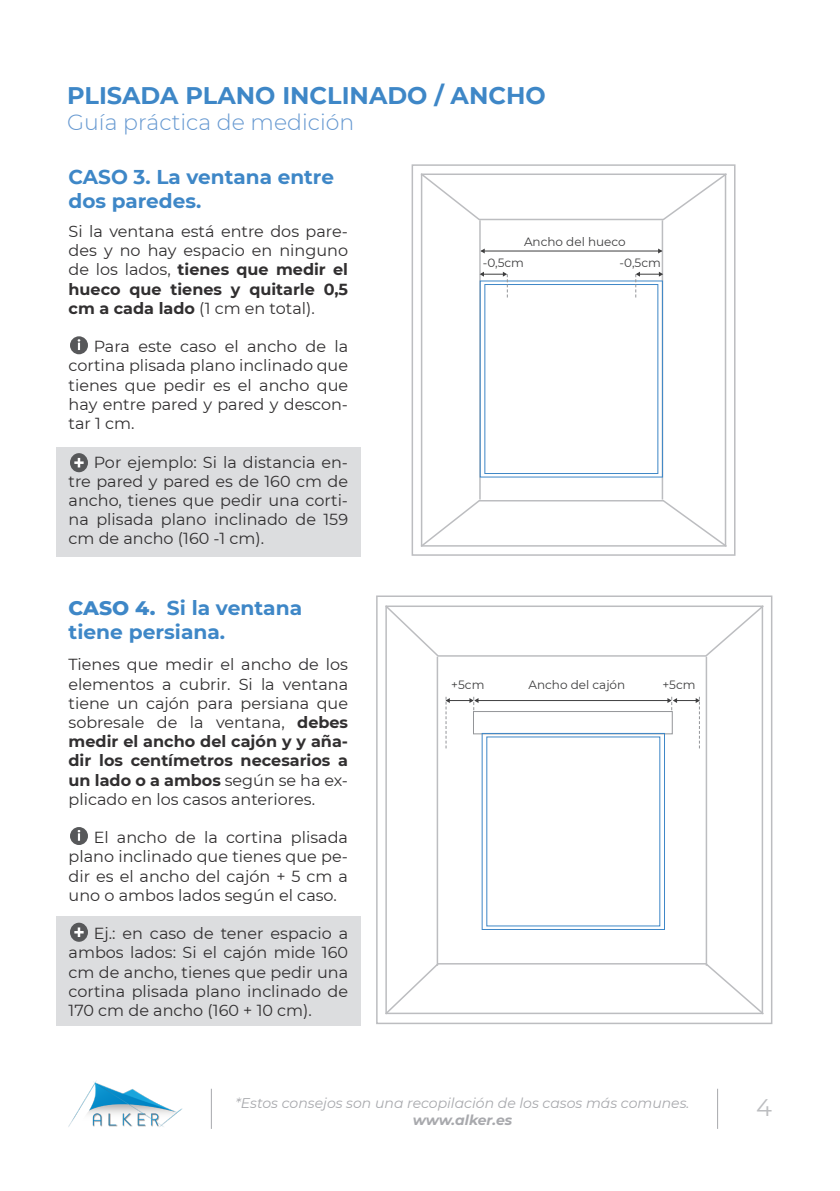
<style>
.page{position:relative;width:840px;height:1191px;background:#fff}
.page>*{position:absolute;margin:0;border:0;box-sizing:border-box;transform-origin:0 0}
.Estilo_de_párrafo_3{font:700 24px "Montserrat";color:#3e87c7}
.t1{font:24px "Montserrat";color:#bcbdc0}
.Estilo_de_párrafo_3-2{font:300 22px "Montserrat";color:#6799d1}
.Título__texto_explic{font:700 20px/24px "Montserrat";color:#3e87c7}
.Texto_explicativo{font:16px/19.2px "Montserrat";color:#312f30;text-align:justify}
.t2{font:italic 14px "Montserrat";color:#a8a9ad}
.t3{font:italic 700 14px "Montserrat";color:#a8a9ad}
.Portada_Titulo{font:12px "Montserrat";color:#3e3e3f}
.s1{font-weight:700}
.s2{font-weight:800}
</style>
<div class="page">
<img style="left:68px;top:1080px;width:115px;height:47px">
<hr style="left:211px;top:1088px;width:1px;height:40px;background:#a8a9ad">
<hr style="left:716px;top:1088px;width:1px;height:40px;background:#a8a9ad">
<svg style="left:423px;top:173px;width:304px;height:48px"></svg>
<div style="left:420px;top:173px;width:305px;height:373px;border:2px solid #bcbdc0"></div>
<svg style="left:420px;top:499px;width:307px;height:48px"></svg>
<hr style="left:661px;top:220px;width:1px;height:279px;background:#bcbdc0">
<hr style="left:479px;top:220px;width:1px;height:279px;background:#bcbdc0">
<div style="left:411px;top:164px;width:324px;height:392px;border:2px solid #bcbdc0"></div>
<div style="left:56px;top:447px;width:304px;height:110px;background:#dcdddf"></div>
<div style="left:56px;top:915px;width:304px;height:110px;background:#dcdddf"></div>
<div style="left:70px;top:336px;width:18px;height:18px;background:#57585a;border-radius:50%"></div>
<svg style="left:78px;top:339px;width:2px;height:11px"></svg>
<div style="left:70px;top:827px;width:18px;height:18px;background:#57585a;border-radius:50%"></div>
<svg style="left:78px;top:830px;width:2px;height:10px"></svg>
<div style="left:70px;top:453px;width:18px;height:19px;background:#57585a;border-radius:50%"></div>
<svg style="left:74px;top:458px;width:10px;height:9px"></svg>
<div style="left:70px;top:922px;width:18px;height:19px;background:#57585a;border-radius:50%"></div>
<svg style="left:74px;top:927px;width:10px;height:10px"></svg>
<div style="left:484px;top:284px;width:174px;height:190px;border:1px solid #3e87c7"></div>
<svg style="left:479px;top:272px;width:28px;height:25px"></svg>
<svg style="left:635px;top:272px;width:27px;height:25px"></svg>
<hr style="left:481px;top:250px;width:180px;height:1px;background:#3e3e3f">
<svg style="left:480px;top:248px;width:4px;height:5px"></svg>
<svg style="left:657px;top:248px;width:5px;height:5px"></svg>
<div style="left:472px;top:711px;width:200px;height:23px;border:1px solid #939598"></div>
<div style="left:481px;top:733px;width:183px;height:197px;border:1px solid #3e87c7"></div>
<hr style="left:474px;top:700px;width:194px;height:1px;background:#3e3e3f">
<svg style="left:445px;top:697px;width:33px;height:51px"></svg>
<svg style="left:667px;top:697px;width:32px;height:38px"></svg>
<svg style="left:385px;top:962px;width:379px;height:53px"></svg>
<svg style="left:385px;top:605px;width:379px;height:52px"></svg>
<hr style="left:705px;top:656px;width:1px;height:309px;background:#bcbdc0">
<hr style="left:436px;top:656px;width:2px;height:309px;background:#bcbdc0">
<div style="left:376px;top:595px;width:396px;height:429px;border:2px solid #bcbdc0"></div>
<p class="Estilo_de_párrafo_3" style="left:67px;top:78px;width:480px">PLISADA PLANO INCLINADO / ANCHO</p>
<p class="Estilo_de_párrafo_3-2" style="left:67px;top:107px;width:288px">Guía práctica de medición</p>
<p class="Título__texto_explic" style="left:69px;top:164px;width:267px">CASO 3. La ventana entre dos paredes.</p>
<p class="Texto_explicativo" style="left:69px;top:221px;width:281px">Si la ventana está entre dos pare&shy;des y no hay espacio en ninguno de los lados, <span class="s1">tienes que medir el hueco que tienes y quitarle 0,5 cm a cada lado</span> (1 cm en total).</p>
<p class="Texto_explicativo" style="left:69px;top:336px;width:281px;text-indent:25px">Para este caso el ancho de la cortina plisada plano inclinado que tienes que pedir es el ancho que hay entre pared y pared y descon&shy;tar 1 cm.</p>
<p class="Texto_explicativo" style="left:69px;top:451px;width:281px;text-indent:25px">Por ejemplo: Si la distancia en&shy;tre pared y pared es de 160 cm de ancho, tienes que pedir una corti&shy;na plisada plano inclinado de 159 cm de ancho (160 -1 cm).</p>
<p class="Título__texto_explic" style="left:69px;top:595px;width:235px"><span class="s2">CASO 4.</span> Si la ventana tiene persiana.</p>
<p class="Texto_explicativo" style="left:69px;top:654px;width:281px">Tienes que medir el ancho de los elementos a cubrir. Si la ventana tiene un cajón para persiana que sobresale de la ventana, <span class="s1">debes medir el ancho del cajón y y aña&shy;dir los centímetros necesarios a un lado o a ambos</span> según se ha ex&shy;plicado en los casos anteriores.</p>
<p class="Texto_explicativo" style="left:69px;top:827px;width:281px;text-indent:25px">El ancho de la cortina plisada plano inclinado que tienes que pe&shy;dir es el ancho del cajón + 5 cm a uno o ambos lados según el caso.</p>
<p class="Texto_explicativo" style="left:69px;top:923px;width:281px;text-indent:25px">Ej.: en caso de tener espacio a ambos lados: Si el cajón mide 160 cm de ancho, tienes que pedir una cortina plisada plano inclinado de 170 cm de ancho (160 + 10 cm).</p>
<p class="Portada_Titulo" style="left:523px;top:233px;width:103px">Ancho del hueco</p>
<p class="Portada_Titulo" style="left:482px;top:255px;width:43px">-0,5cm</p>
<p class="Portada_Titulo" style="left:619px;top:255px;width:43px">-0,5cm</p>
<p class="Portada_Titulo" style="left:451px;top:676px;width:35px">+5cm</p>
<p class="Portada_Titulo" style="left:528px;top:676px;width:98px">Ancho del cajón</p>
<p class="Portada_Titulo" style="left:662px;top:676px;width:35px">+5cm</p>
<p class="t2" style="left:235px;top:1093px;width:455px">*Estos consejos son una recopilación de los casos más comunes.</p>
<p class="t3" style="left:412px;top:1109px;width:101px">www.alker.es</p>
<h1 class="t1" style="left:755px;top:1091px;width:17px">4</h1>
</div>
